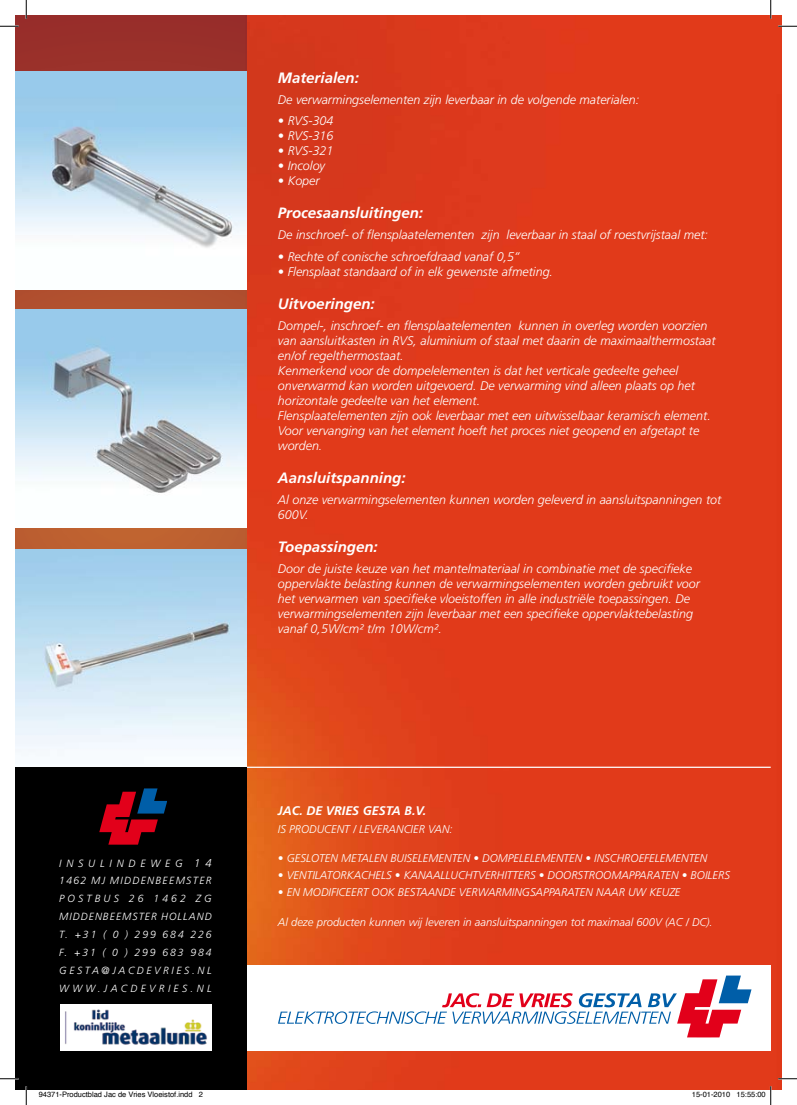
<style>
.page{position:relative;width:797px;height:1105px;background:#fff}
.page>*{position:absolute;margin:0;border:0;box-sizing:border-box;transform-origin:0 0}
.t1{font:italic 700 15px "Frutiger";color:#fff}
.t2{font:italic 300 12.5px/15px "Frutiger";color:#fff}
.t3{font:italic 700 12.5px "Frutiger";color:#fff}
.t4{font:italic 300 11.25px "Frutiger";color:#fff}
.t5{font:italic 300 10.5px "Frutiger";letter-spacing:.46em;color:#fff}
.t6{font:italic 300 10.38px/17.9px "Frutiger";letter-spacing:.19em;color:#fff;text-align:justify}
.t7{font:7.5px "Helvetica";color:#000}
.s1{font-size:11.25px}
</style>
<div class="page">
<img style="left:247px;top:16px;width:534px;height:1073px">
<img style="left:16px;top:16px;width:231px;height:533px">
<img style="left:16px;top:549px;width:231px;height:203px">
<hr style="left:16px;top:767px;width:754px;height:1px;background:#fff">
<img style="left:16px;top:310px;width:231px;height:218px">
<img style="left:16px;top:71px;width:231px;height:218px">
<div style="left:26px;top:965px;width:744px;height:85px;background:#fff"></div>
<svg style="left:278px;top:975px;width:473px;height:62px"></svg>
<div style="left:16px;top:767px;width:231px;height:322px;background:#000"></div>
<svg style="left:99px;top:788px;width:68px;height:57px"></svg>
<img style="left:60px;top:1004px;width:151px;height:46px">
<svg style="left:0;top:25px;width:19px;height:2px"></svg>
<svg style="left:778px;top:25px;width:19px;height:2px"></svg>
<svg style="left:0;top:1078px;width:19px;height:1px"></svg>
<svg style="left:778px;top:1078px;width:19px;height:1px"></svg>
<svg style="left:25px;top:0;width:2px;height:19px"></svg>
<svg style="left:25px;top:1086px;width:2px;height:19px"></svg>
<svg style="left:770px;top:0;width:1px;height:19px"></svg>
<svg style="left:736px;top:1086px;width:35px;height:19px"></svg>
<p class="t1" style="left:278px;top:68px;width:82px">Materialen:</p>
<p class="t2" style="left:278px;top:92px;width:363px">De verwarmingselementen zijn leverbaar in de volgende materialen:</p>
<p class="t2" style="left:278px;top:113px;width:57px">• RVS-304</p>
<p class="t2" style="left:278px;top:128px;width:57px">• RVS-316</p>
<p class="t2" style="left:278px;top:143px;width:57px">• RVS-321</p>
<p class="t2" style="left:278px;top:158px;width:49px">• Incoloy</p>
<p class="t2" style="left:278px;top:173px;width:43px">• Koper</p>
<p class="t1" style="left:278px;top:204px;width:147px">Procesaansluitingen:</p>
<p class="t2" style="left:278px;top:228px;width:431px">De inschroef- of flensplaatelementen zijn leverbaar in staal of roestvrijstaal met:</p>
<p class="t2" style="left:278px;top:249px;width:243px">• Rechte of conische schroefdraad vanaf 0,5”</p>
<p class="t2" style="left:278px;top:264px;width:277px">• Flensplaat standaard of in elk gewenste afmeting.</p>
<p class="t1" style="left:278px;top:294px;width:98px">Uitvoeringen:</p>
<p class="t2" style="left:278px;top:318px;width:439px">Dompel-, inschroef- en flensplaatelementen kunnen in overleg worden voorzien van aansluitkasten in RVS, aluminium of staal met daarin de maximaalthermostaat en/of regelthermostaat.<br>Kenmerkend voor de dompelelementen is dat het verticale gedeelte geheel onverwarmd kan worden uitgevoerd. De verwarming vind alleen plaats op het horizontale gedeelte van het element.<br>Flensplaatelementen zijn ook leverbaar met een uitwisselbaar keramisch element.<br>Voor vervanging van het element hoeft het proces niet geopend en afgetapt te worden.</p>
<p class="t1" style="left:278px;top:469px;width:129px">Aansluitspanning:</p>
<p class="t2" style="left:278px;top:492px;width:445px">Al onze verwarmingselementen kunnen worden geleverd in aansluitspanningen tot<br>600V.</p>
<p class="t1" style="left:278px;top:538px;width:101px">Toepassingen:</p>
<p class="t2" style="left:278px;top:562px;width:423px">Door de juiste keuze van het mantelmateriaal in combinatie met de specifieke oppervlakte belasting kunnen de verwarmingselementen worden gebruikt voor het verwarmen van specifieke vloeistoffen in alle industriële toepassingen. De verwarmingselementen zijn leverbaar met een specifieke oppervlaktebelasting vanaf 0,5W/cm² t/m 10W/cm².</p>
<p class="t5" style="left:59px;top:857px;width:154px">INSULINDEWEG <span class="s1">14</span></p>
<p class="t6" style="left:59px;top:872px;width:154px">1462 MJ MIDDENBEEMSTER POSTBUS 26 1462 ZG MIDDENBEEMSTER HOLLAND T. +31 ( 0 ) 299 684 226<br>F. +31 ( 0 ) 299 683 984 gesta</p>
<p class="t6" style="left:101px;top:961px;width:70px">@ja cde vries</p>
<p class="t6" style="left:192px;top:961px;width:14px">.nl</p>
<p class="t6" style="left:59px;top:979px;width:13px">www</p>
<p class="t6" style="left:98px;top:979px;width:70px">.ja cde vries</p>
<p class="t6" style="left:191px;top:979px;width:15px">. nl</p>
<p class="t3" style="left:278px;top:804px;width:56px">JAC. DEVRIES</p>
<p class="t3" style="left:363px;top:804px;width:9px">GESTA</p>
<p class="t3" style="left:404px;top:804px;width:23px">B.V.</p>
<p class="t4" style="left:278px;top:822px;width:176px">IS PRODUCENT / LEVERANCIER VAN:</p>
<p class="t4" style="left:278px;top:852px;width:431px">• GESLOTEN METALEN BUISELEMENTEN • DOMPELELEMENTEN • INSCHROEFELEMENTEN</p>
<p class="t4" style="left:278px;top:869px;width:453px">• VENTILATORKACHELS • KANAALLUCHTVERHITTERS • DOORSTROOMAPPARATEN • BOILERS</p>
<p class="t4" style="left:278px;top:886px;width:404px">• EN MODIFICEERT OOK BESTAANDE VERWARMINGSAPPARATEN NAAR UW KEUZE</p>
<p class="t4" style="left:278px;top:916px;width:436px">Al deze producten kunnen wij leveren in aansluitspanningen tot maximaal 600V (AC / DC).</p>
<p class="t7" style="left:39px;top:1089px;width:166px">94371-Productblad Jac de Vries Vloeistof.indd 2</p>
<p class="t7" style="left:692px;top:1089px;width:75px">15-01-2010 15:55:00</p>
</div>
